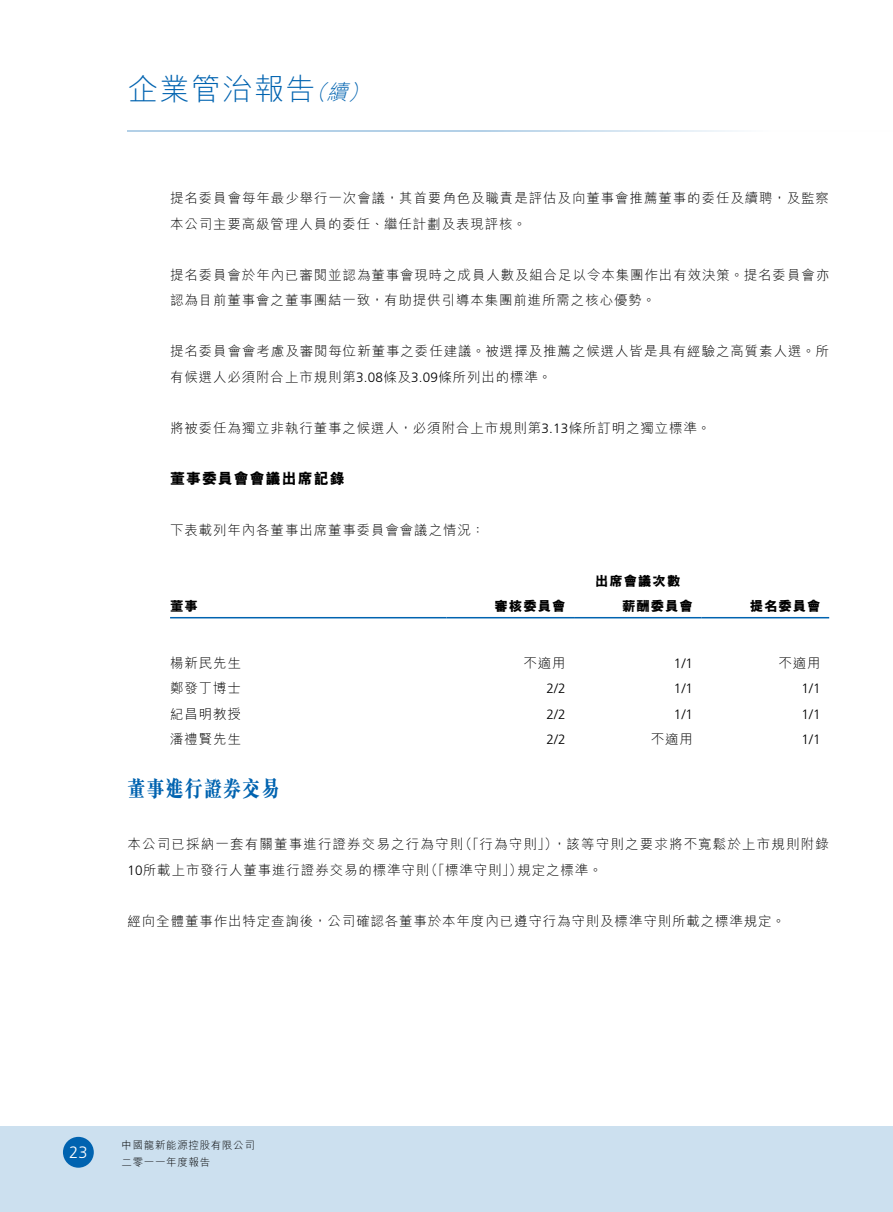
<style>
.page{position:relative;width:893px;height:1212px;background:#fff}
.page>*{position:absolute;margin:0;border:0;box-sizing:border-box;transform-origin:0 0}
.t1{font:300 30px "M Hei HK";letter-spacing:.05em;color:#0063b0}
._03_Subhead_1{font:800 22.5px "M Sung HK";letter-spacing:.06em;color:#0063b0;scale:.8 1}
.t2{font:italic 300 21px "M Hei HK";color:#0063b0}
.t3{font:300 16.5px "Frutiger LT Std";color:#fff}
._05_Subhead_3{font:800 15px "M Hei HK";letter-spacing:.065em;color:#000}
._01_Table_Text{font:300 13.5px/25.5px "M Hei HK";letter-spacing:.065em;color:#000}
._01_Table_Text-2{font:300 13.5px "M Hei HK";letter-spacing:.085em;color:#000}
._01_Table_Text-3{font:300 13.5px "Frutiger LT Std";color:#000}
._01_Table_Text-4{font:800 13.5px "M Hei HK";letter-spacing:.065em;color:#000}
.t4{font:300 10.5px "M Hei HK";letter-spacing:.065em;color:#000}
.s1{font-family:"Frutiger LT Std"}
</style>
<div class="page">
<hr style="left:128px;top:130px;width:765px;height:2px;background:#b3d0e7">
<div style="left:0;top:1127px;width:893px;height:85px;background:#cce0ef"></div>
<div style="left:63px;top:1137px;width:31px;height:31px;background:#0063b0;border-radius:50%"></div>
<hr style="left:170px;top:617px;width:276px;height:1px;background:#0063b0">
<hr style="left:446px;top:617px;width:128px;height:1px;background:#0063b0">
<hr style="left:574px;top:617px;width:128px;height:1px;background:#0063b0">
<hr style="left:702px;top:617px;width:127px;height:1px;background:#0063b0">
<h1 class="t1" style="left:128px;top:73px;width:189px">企業管治報告</h1>
<h3 class="t2" style="left:327px;top:81px;width:28px">續</h3>
<h3 class="t2" style="left:306px;top:81px;width:28px">（</h3>
<h3 class="t2" style="left:348px;top:81px;width:28px">(</h3>
<p class="_01_Table_Text" style="left:170px;top:185px;width:660px">提名委員會每年最少舉行一次會議，其首要角色及職責是評估及向董事會推薦董事的委任及續聘，及監察本公司主要高級管理人員的委任、繼任計劃及表現評核。</p>
<p class="_01_Table_Text" style="left:170px;top:262px;width:661px">提名委員會於年內已審閱並認為董事會現時之成員人數及組合足以令本集團作出有效決策。提名委員會亦認為目前董事會之董事團結一致，有助提供引導本集團前進所需之核心優勢。</p>
<p class="_01_Table_Text" style="left:170px;top:338px;width:660px">提名委員會會考慮及審閱每位新董事之委任建議。被選擇及推薦之候選人皆是具有經驗之高質素人選。所有候選人必須附合上市規則第<span class="s1">3.08</span>條及<span class="s1">3.09</span>條所列出的標準。</p>
<p class="_01_Table_Text" style="left:170px;top:415px;width:542px">將被委任為獨立非執行董事之候選人，必須附合上市規則第<span class="s1">3.13</span>條所訂明之獨立標準。</p>
<p class="_05_Subhead_3" style="left:170px;top:471px;width:176px">董事委員會會議出席記錄</p>
<p class="_01_Table_Text" style="left:170px;top:517px;width:316px">下表載列年內各董事出席董事委員會會議之情況：</p>
<p class="_01_Table_Text-4" style="left:595px;top:574px;width:87px">出席會議次數</p>
<p class="_01_Table_Text-4" style="left:750px;top:600px;width:72px">提名委員會</p>
<p class="_01_Table_Text-4" style="left:495px;top:600px;width:72px">審核委員會</p>
<p class="_01_Table_Text-4" style="left:622px;top:600px;width:72px">薪酬委員會</p>
<p class="_01_Table_Text-4" style="left:170px;top:600px;width:29px">董事</p>
<p class="_01_Table_Text" style="left:170px;top:650px;width:72px">楊新民先生</p>
<p class="_01_Table_Text" style="left:523px;top:650px;width:44px">不適用</p>
<p class="_01_Table_Text-3" style="left:674px;top:655px;width:21px">1/1</p>
<p class="_01_Table_Text" style="left:778px;top:650px;width:44px">不適用</p>
<p class="_01_Table_Text" style="left:170px;top:675px;width:72px">鄭發丁博士</p>
<p class="_01_Table_Text-3" style="left:546px;top:681px;width:21px">2/2</p>
<p class="_01_Table_Text-3" style="left:674px;top:681px;width:21px">1/1</p>
<p class="_01_Table_Text-3" style="left:801px;top:681px;width:21px">1/1</p>
<p class="_01_Table_Text" style="left:170px;top:701px;width:72px">紀昌明教授</p>
<p class="_01_Table_Text-3" style="left:546px;top:706px;width:21px">2/2</p>
<p class="_01_Table_Text-3" style="left:674px;top:706px;width:21px">1/1</p>
<p class="_01_Table_Text-3" style="left:801px;top:706px;width:21px">1/1</p>
<p class="_01_Table_Text" style="left:170px;top:726px;width:72px">潘禮賢先生</p>
<p class="_03_Subhead_1" style="left:128px;top:777px;width:191px">董事進行證券交易</p>
<p class="_01_Table_Text-3" style="left:546px;top:732px;width:21px">2/2</p>
<p class="_01_Table_Text" style="left:651px;top:726px;width:44px">不適用</p>
<p class="_01_Table_Text-3" style="left:801px;top:732px;width:21px">1/1</p>
<p class="_01_Table_Text" style="left:459px;top:831px;width:100px">（「行為守則」）</p>
<p class="_01_Table_Text-2" style="left:128px;top:837px;width:337px">本公司已採納一套有關董事進行證券交易之行為守則</p>
<p class="_01_Table_Text-2" style="left:553px;top:837px;width:278px">，該等守則之要求將不寬鬆於上市規則附錄</p>
<p class="_01_Table_Text" style="left:424px;top:857px;width:99px">（「標準守則」）</p>
<p class="_01_Table_Text" style="left:128px;top:857px;width:303px"><span class="s1">10</span>所載上市發行人董事進行證券交易的標準守則</p>
<p class="_01_Table_Text" style="left:128px;top:908px;width:659px">經向全體董事作出特定查詢後，公司確認各董事於本年度內已遵守行為守則及標準守則所載之標準規定。</p>
<p class="_01_Table_Text" style="left:517px;top:857px;width:86px">規定之標準。</p>
<p class="t3" style="left:69px;top:1143px;width:20px">23</p>
<p class="t4" style="left:122px;top:1140px;width:135px">中國龍新能源控股有限公司</p>
<p class="t4" style="left:122px;top:1157px;width:90px">二零一一年度報告</p>
</div>
